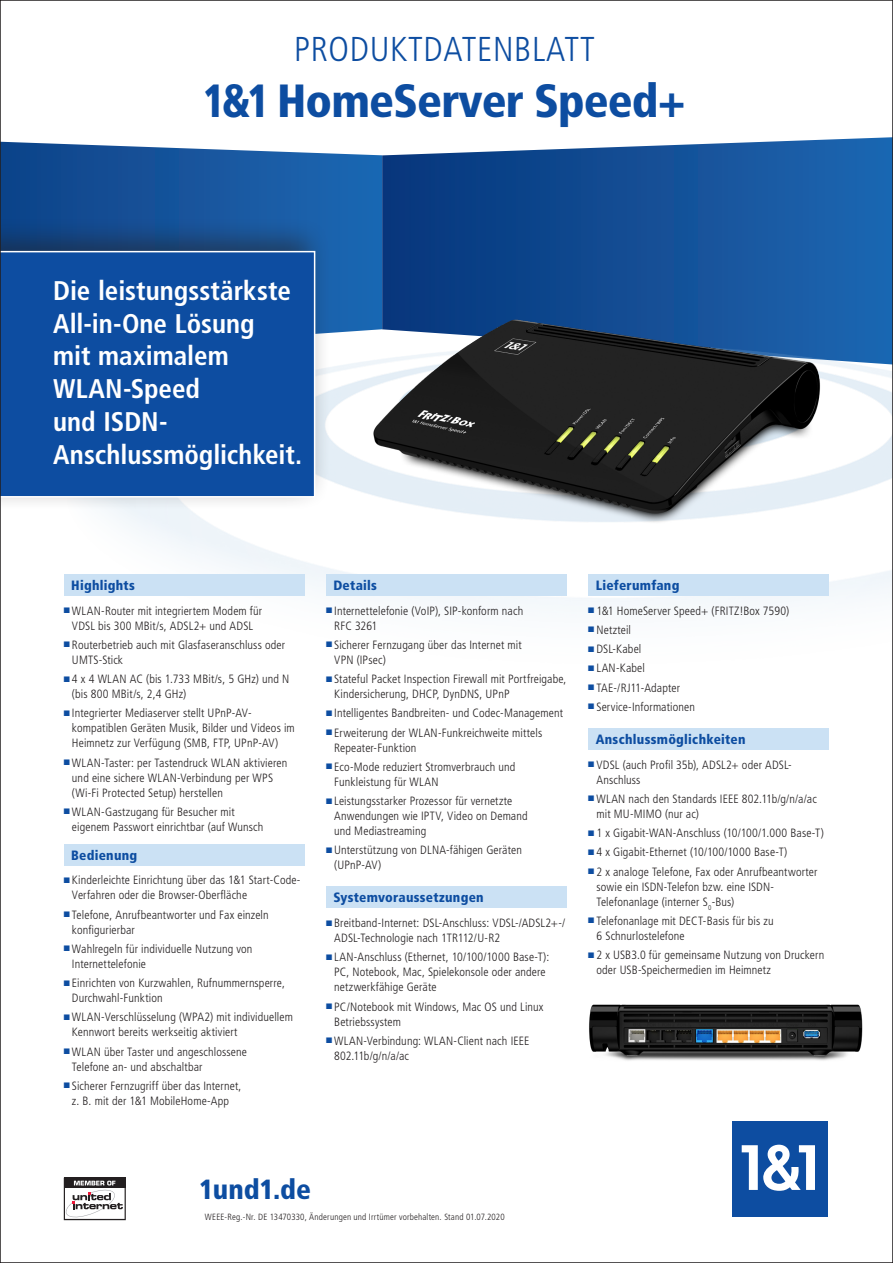
<style>
.page{position:relative;width:893px;height:1263px;background:#fff}
.page>*{position:absolute;margin:0;border:0;box-sizing:border-box;transform-origin:0 0}
.t1{font:900 condensed 46.5px "Frutiger LT Pro";letter-spacing:-.02em;color:#0d4da1;scale:.9 1}
.t2{font:300 condensed 34.5px "Frutiger LT Pro";letter-spacing:.02em;color:#0d4da1}
.t3{font:900 condensed 27.75px "Frutiger LT Pro";color:#0d4da1}
.t4{font:700 condensed 27px/33px "Frutiger LT Pro";color:#fff}
.t5{font:900 condensed 13.5px "Frutiger LT Pro";letter-spacing:.02em;color:#0d4da1}
.t6{font:300 condensed 12px/15px "Frutiger LT Pro";letter-spacing:.01em;color:#231f20}
.t7{font:300 condensed 9px "Frutiger LT Pro";letter-spacing:.02em;color:#231f20}
.s1{color:#0d4da1}
</style>
<div class="page">
<div style="left:731px;top:1120px;width:98px;height:98px;background:#0d4da1"></div>
<svg style="left:748px;top:1161px;width:67px;height:30px"></svg>
<svg style="left:64px;top:1178px;width:62px;height:42px"></svg>
<svg style="left:2px;top:142px;width:380px;height:177px;background:#2763a6"></svg>
<svg style="left:382px;top:137px;width:509px;height:182px;background:#1e579b"></svg>
<img style="left:64px;top:319px;width:827px;height:290px">
<div style="left:0;top:217px;width:331px;height:294px;background:#231f20;opacity:.5"></div>
<div style="left:2px;top:251px;width:313px;height:246px;background:#0d4da1"></div>
<div style="left:64px;top:574px;width:241px;height:21px;background:#cbe1f4"></div>
<div style="left:64px;top:844px;width:241px;height:21px;background:#cbe1f4"></div>
<div style="left:326px;top:574px;width:241px;height:21px;background:#cbe1f4"></div>
<div style="left:326px;top:887px;width:241px;height:21px;background:#cbe1f4"></div>
<div style="left:588px;top:574px;width:241px;height:21px;background:#cbe1f4"></div>
<div style="left:588px;top:728px;width:241px;height:21px;background:#cbe1f4"></div>
<img style="left:589px;top:1004px;width:274px;height:157px">
<h2 class="t2" style="left:294px;top:29px;width:302px">PRODUKTDATENBLATT</h2>
<h1 class="t1" style="left:203px;top:73px;width:538px">1&amp;1 HomeServer Speed+</h1>
<h3 class="t4" style="left:53px;top:274px;width:251px">Die leistungsstärkste<br>All-in-One Lösung<br>mit maximalem<br>WLAN-Speed<br>und ISDN-<br>Anschlussmöglichkeit.</h3>
<p class="t5" style="left:71px;top:577px;width:65px">Highlights</p>
<p class="t6" style="left:64px;top:603px;width:200px;text-align:center"><span class="s1">■</span> WLAN-Router mit integriertem Modem für<br>VDSL bis 300 MBit/s, ADSL2+ und ADSL</p>
<p class="t6" style="left:72px;top:637px;width:215px;text-indent:-8px"><span class="s1">■</span> Routerbetrieb auch mit Glasfaseranschluss oder<br>UMTS-Stick</p>
<p class="t6" style="left:72px;top:672px;width:219px;text-indent:-8px"><span class="s1">■</span> 4 x 4 WLAN AC (bis 1.733 MBit/s, 5 GHz) und N (bis 800 MBit/s, 2,4 GHz)</p>
<p class="t6" style="left:72px;top:706px;width:224px;text-indent:-8px"><span class="s1">■</span> Integrierter Mediaserver stellt UPnP-AV&shy;kompatiblen Geräten Musik, Bilder und Videos im<br>Heimnetz zur Verfügung (SMB, FTP, UPnP-AV)</p>
<p class="t6" style="left:72px;top:755px;width:217px;text-indent:-8px"><span class="s1">■</span> WLAN-Taster: per Tastendruck WLAN aktivieren und eine sichere WLAN-Verbindung per WPS (Wi-Fi Protected Setup) herstellen</p>
<p class="t6" style="left:72px;top:804px;width:193px;text-indent:-8px"><span class="s1">■</span> WLAN-Gastzugang für Besucher mit eigenem Passwort einrichtbar (auf Wunsch</p>
<p class="t5" style="left:71px;top:847px;width:68px">Bedienung</p>
<p class="t6" style="left:72px;top:873px;width:230px;text-indent:-8px"><span class="s1">■</span> Kinderleichte Einrichtung über das 1&amp;1 Start-Code-<br>Verfahren oder die Browser-Oberfläche</p>
<p class="t6" style="left:72px;top:907px;width:198px;text-indent:-8px"><span class="s1">■</span> Telefone, Anrufbeantworter und Fax einzeln konfigurierbar</p>
<p class="t6" style="left:72px;top:941px;width:182px;text-indent:-8px"><span class="s1">■</span> Wahlregeln für individuelle Nutzung von<br>Internettelefonie</p>
<p class="t6" style="left:72px;top:976px;width:214px;text-indent:-8px"><span class="s1">■</span> Einrichten von Kurzwahlen, Rufnummernsperre,<br>Durchwahl-Funktion</p>
<p class="t6" style="left:72px;top:1010px;width:222px;text-indent:-8px"><span class="s1">■</span> WLAN-Verschlüsselung (WPA2) mit individuellem<br>Kennwort bereits werkseitig aktiviert</p>
<p class="t6" style="left:72px;top:1044px;width:176px;text-indent:-8px"><span class="s1">■</span> WLAN über Taster und angeschlossene<br>Telefone an- und abschaltbar</p>
<p class="t6" style="left:64px;top:1078px;width:179px;text-align:center"><span class="s1">■</span> Sicherer Fernzugriff über das Internet, z. B. mit der 1&amp;1 MobileHome-App</p>
<p class="t5" style="left:333px;top:577px;width:45px">Details</p>
<p class="t6" style="left:334px;top:603px;width:190px;text-indent:-8px"><span class="s1">■</span> Internettelefonie (VoIP), SIP-konform nach<br>RFC 3261</p>
<p class="t6" style="left:334px;top:637px;width:189px;text-indent:-8px"><span class="s1">■</span> Sicherer Fernzugang über das Internet mit<br>VPN (IPsec)</p>
<p class="t6" style="left:334px;top:672px;width:234px;text-indent:-8px"><span class="s1">■</span> Stateful Packet Inspection Firewall mit Portfreigabe,<br>Kindersicherung, DHCP, DynDNS, UPnP</p>
<p class="t6" style="left:326px;top:706px;width:239px"><span class="s1">■</span> Intelligentes Bandbreiten- und Codec-Management</p>
<p class="t6" style="left:334px;top:725px;width:210px;text-indent:-8px"><span class="s1">■</span> Erweiterung der WLAN-Funkreichweite mittels<br>Repeater-Funktion</p>
<p class="t6" style="left:334px;top:759px;width:183px;text-indent:-8px"><span class="s1">■</span> Eco-Mode reduziert Stromverbrauch und<br>Funkleistung für WLAN</p>
<p class="t6" style="left:334px;top:794px;width:195px;text-indent:-8px"><span class="s1">■</span> Leistungsstarker Prozessor für vernetzte<br>Anwendungen wie IPTV, Video on Demand und Mediastreaming</p>
<p class="t6" style="left:334px;top:843px;width:189px;text-indent:-8px"><span class="s1">■</span> Unterstützung von DLNA-fähigen Geräten (UPnP-AV)</p>
<p class="t5" style="left:333px;top:889px;width:152px">Systemvoraussetzungen</p>
<p class="t6" style="left:334px;top:916px;width:232px;text-indent:-8px"><span class="s1">■</span> Breitband-Internet: DSL-Anschluss: VDSL-/ADSL2+-/<br>ADSL-Technologie nach 1TR112/U-R2</p>
<p class="t6" style="left:334px;top:950px;width:217px;text-indent:-8px"><span class="s1">■</span> LAN-Anschluss (Ethernet, 10/100/1000 Base-T):<br>PC, Notebook, Mac, Spielekonsole oder andere netzwerkfähige Geräte</p>
<p class="t6" style="left:334px;top:999px;width:211px;text-indent:-8px"><span class="s1">■</span> PC/Notebook mit Windows, Mac OS und Linux<br>Betriebssystem</p>
<p class="t6" style="left:334px;top:1033px;width:197px;text-indent:-8px"><span class="s1">■</span> WLAN-Verbindung: WLAN-Client nach IEEE<br>802.11b/g/n/a/ac</p>
<p class="t5" style="left:596px;top:577px;width:85px">Lieferumfang</p>
<p class="t6" style="left:588px;top:603px;width:202px"><span class="s1">■</span> 1&amp;1 HomeServer Speed+ (FRITZ!Box 7590)</p>
<p class="t6" style="left:588px;top:622px;width:44px"><span class="s1">■</span> Netzteil</p>
<p class="t6" style="left:588px;top:642px;width:55px"><span class="s1">■</span> DSL-Kabel</p>
<p class="t6" style="left:588px;top:661px;width:58px"><span class="s1">■</span> LAN-Kabel</p>
<p class="t6" style="left:588px;top:680px;width:93px"><span class="s1">■</span> TAE-/RJ11-Adapter</p>
<p class="t6" style="left:588px;top:699px;width:108px"><span class="s1">■</span> Service-Informationen</p>
<p class="t5" style="left:596px;top:731px;width:151px">Anschlussmöglichkeiten</p>
<p class="t6" style="left:596px;top:757px;width:197px;text-indent:-8px"><span class="s1">■</span> VDSL (auch Profil 35b), ADSL2+ oder ADSL-<br>Anschluss</p>
<p class="t6" style="left:596px;top:791px;width:222px;text-indent:-8px"><span class="s1">■</span> WLAN nach den Standards IEEE 802.11b/g/n/a/ac mit MU-MIMO (nur ac)</p>
<p class="t6" style="left:588px;top:826px;width:237px"><span class="s1">■</span> 1 x Gigabit-WAN-Anschluss (10/100/1.000 Base-T)</p>
<p class="t6" style="left:588px;top:845px;width:201px"><span class="s1">■</span> 4 x Gigabit-Ethernet (10/100/1000 Base-T)</p>
<p class="t6" style="left:596px;top:864px;width:223px;text-indent:-8px"><span class="s1">■</span> 2 x analoge Telefone, Fax oder Anrufbeantworter sowie ein ISDN-Telefon bzw. eine ISDN-<br>Telefonanlage (interner S<sub>0</sub>-Bus)</p>
<p class="t6" style="left:596px;top:913px;width:179px;text-indent:-8px"><span class="s1">■</span> Telefonanlage mit DECT-Basis für bis zu<br>6 Schnurlostelefone</p>
<p class="t6" style="left:596px;top:948px;width:229px;text-indent:-8px"><span class="s1">■</span> 2 x USB3.0 für gemeinsame Nutzung von Druckern oder USB-Speichermedien im Heimnetz</p>
<h3 class="t3" style="left:199px;top:1173px;width:113px">1und1.de</h3>
<p class="t7" style="left:205px;top:1212px;width:301px">WEEE-Reg.-Nr. DE 13470330, Änderungen und Irrtümer vorbehalten. Stand 01.07.2020</p>
</div>
